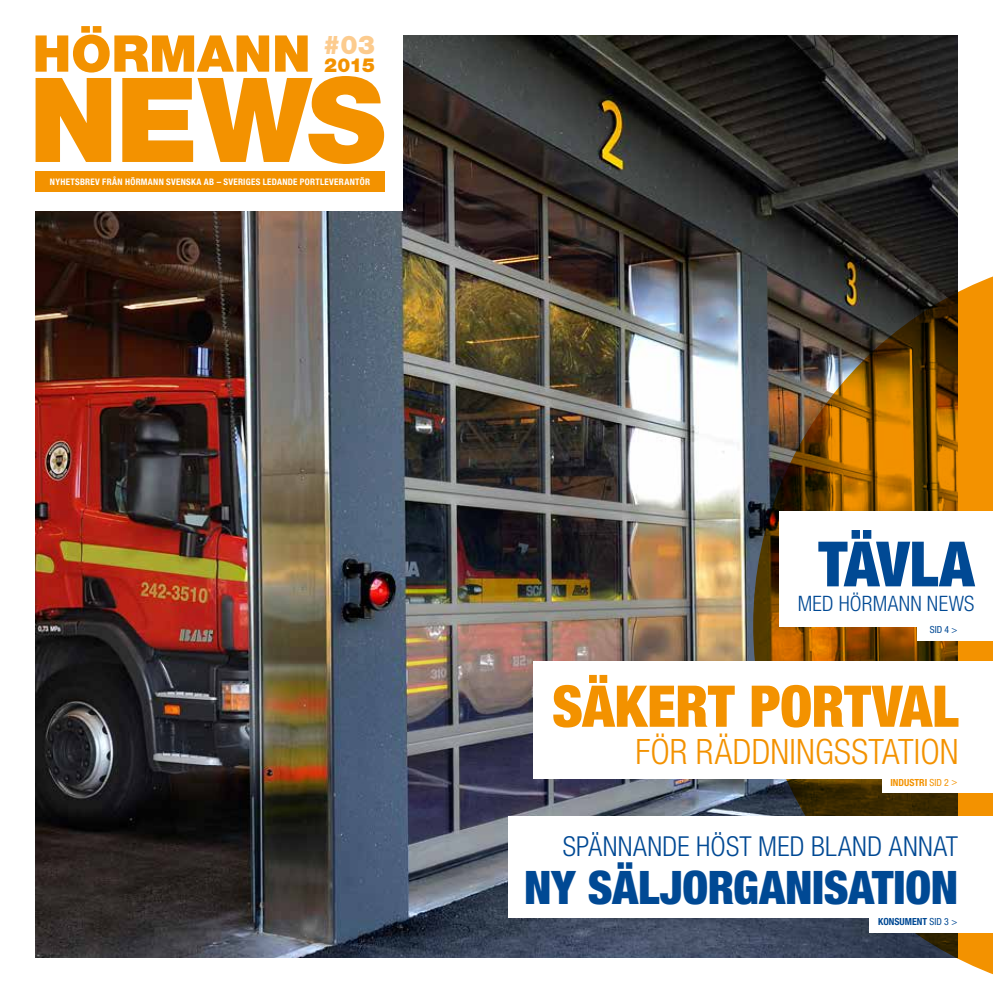
<style>
.page{position:relative;width:993px;height:993px;background:#fff}
.page>*{position:absolute;margin:0;border:0;box-sizing:border-box;transform-origin:0 0}
.t1{font:900 117.5px "Helvetica Neue LT Std";color:#f39200}
.t2{font:900 condensed 62.5px "Helvetica Neue LT Std";letter-spacing:-.02em;color:#004994}
.t3{font:900 condensed 57.5px "Helvetica Neue LT Std";letter-spacing:-.005em;color:#f39200}
.t4{font:900 50.62px "Helvetica Neue LT Std";color:#f39200}
.t5{font:900 condensed 46.25px "Helvetica Neue LT Std";letter-spacing:-.005em;color:#004994}
.t6{font:300 condensed 35px "Helvetica Neue LT Std";color:#f39200}
.t7{font:300 condensed 27.5px "Helvetica Neue LT Std";letter-spacing:.01em;color:#004994}
.t8{font:900 25.88px "Helvetica Neue LT Std";color:#fccb8e}
.t9{font:300 condensed 21.25px "Helvetica Neue LT Std";letter-spacing:.01em;color:#004994}
.t10{font:900 19.38px "Helvetica Neue LT Std";color:#f39200}
.t11{font:700 condensed 9.75px "Helvetica Neue LT Std";color:#004994}
.t12{font:700 condensed 9.75px "Helvetica Neue LT Std";color:#f39200}
.t13{font:condensed 9.75px "Helvetica Neue LT Std";color:#004994}
.t14{font:700 condensed 9px "Helvetica Neue LT Std";letter-spacing:.03em;color:#fff}
.s1{font-weight:400}
</style>
<div class="page">
<img style="left:36px;top:35px;width:920px;height:922px">
<img style="left:753px;top:252px;width:239px;height:722px">
<div style="left:0;top:0;width:402px;height:210px;background:#fff"></div>
<div style="left:36px;top:171px;width:348px;height:21px;background:#f39200"></div>
<div style="left:508px;top:816px;width:484px;height:101px;background:#fff"></div>
<div style="left:868px;top:911px;width:124px;height:21px;background:#fff"></div>
<div style="left:533px;top:660px;width:459px;height:118px;background:#fff"></div>
<div style="left:882px;top:771px;width:110px;height:21px;background:#fff"></div>
<div style="left:778px;top:510px;width:214px;height:116px;background:#fff"></div>
<div style="left:917px;top:619px;width:75px;height:21px;background:#fff"></div>
<h3 class="t4" style="left:33px;top:23px;width:279px">HÖRMANN</h3>
<h3 class="t8" style="left:323px;top:29px;width:53px">#03</h3>
<h3 class="t10" style="left:324px;top:53px;width:52px">2015</h3>
<h1 class="t1" style="left:29px;top:50px;width:358px">NEWS</h1>
<p class="t14" style="left:50px;top:176px;width:321px">NYHETSBREV FRÅN HÖRMANN SVENSKA AB – SVERIGES LEDANDE PORTLEVERANTÖR</p>
<h2 class="t2" style="left:818px;top:525px;width:157px">TÄVLA</h2>
<h3 class="t9" style="left:797px;top:591px;width:178px">MED HÖRMANN NEWS</h3>
<p class="t13" style="left:929px;top:624px;width:29px">SID 4 &gt;</p>
<h3 class="t3" style="left:552px;top:670px;width:408px">SÄKERT PORTVAL</h3>
<h3 class="t6" style="left:635px;top:731px;width:325px">FÖR RÄDDNINGSSTATION</h3>
<p class="t12" style="left:890px;top:776px;width:68px">INDUSTRI <span class="s1">SID 2 &gt;</span></p>
<h3 class="t7" style="left:562px;top:830px;width:396px">SPÄNNANDE HÖST MED BLAND ANNAT</h3>
<h3 class="t5" style="left:524px;top:858px;width:435px">NY SÄLJORGANISATION</h3>
<p class="t11" style="left:877px;top:915px;width:80px">KONSUMENT <span class="s1">SID 3 &gt;</span></p>
</div>
